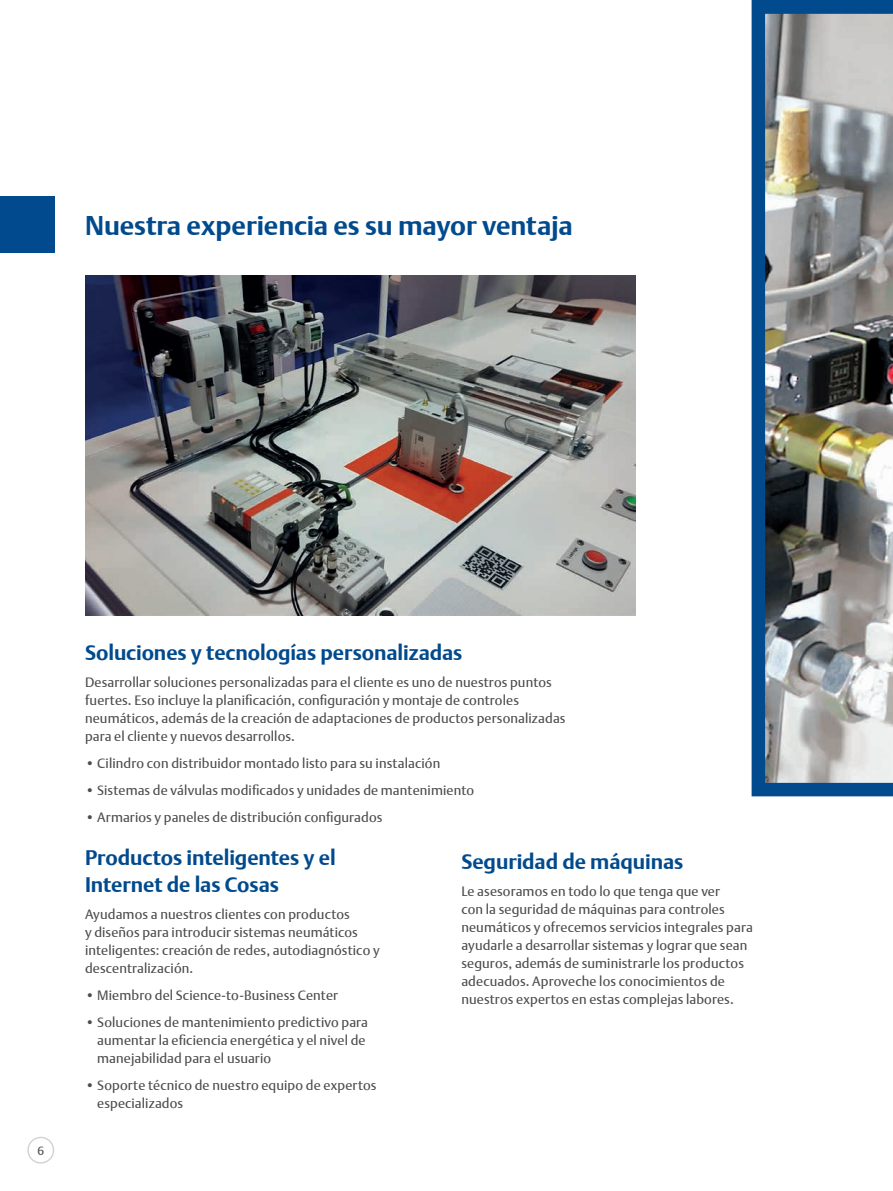
<style>
.page{position:relative;width:893px;height:1191px;background:#fff}
.page>*{position:absolute;margin:0;border:0;box-sizing:border-box;transform-origin:0 0}
.t1{font:700 27px "DTL Argo T";letter-spacing:-.005em;color:#004a8d}
.t2{font:700 21px/27.3px "DTL Argo T";letter-spacing:-.005em;color:#004a8d}
.t3{font:13.5px/18px "DTL Argo T";letter-spacing:.01em;color:#4b4c4d}
.t4{font:12px "DTL Argo T";color:#4b4c4d}
</style>
<div class="page">
<div style="left:27px;top:1136px;width:27px;height:27px;border:1px solid #d1d2d4;border-radius:50%"></div>
<div style="left:0;top:196px;width:55px;height:57px;background:#004a8d"></div>
<img style="left:86px;top:276px;width:550px;height:339px">
<img style="left:752px;top:0;width:141px;height:796px">
<h1 class="t1" style="left:85px;top:209px;width:489px">Nuestra experiencia es su mayor ventaja</h1>
<p class="t4" style="left:37px;top:1143px;width:8px">6</p>
<h2 class="t2" style="left:85px;top:638px;width:379px">Soluciones y tecnologías personalizadas</h2>
<p class="t3" style="left:85px;top:672px;width:482px">Desarrollar soluciones personalizadas para el cliente es uno de nuestros puntos fuertes. Eso incluye la planificación, configuración y montaje de controles neumáticos, además de la creación de adaptaciones de productos personalizadas para el cliente y nuevos desarrollos.</p>
<p class="t3" style="left:85px;top:753px;width:357px">• Cilindro con distribuidor montado listo para su instalación</p>
<p class="t3" style="left:85px;top:780px;width:391px">• Sistemas de válvulas modificados y unidades de mantenimiento</p>
<p class="t3" style="left:85px;top:807px;width:299px">• Armarios y paneles de distribución configurados</p>
<h2 class="t2" style="left:85px;top:843px;width:252px">Productos inteligentes y el<br>Internet de las Cosas</h2>
<p class="t3" style="left:85px;top:905px;width:296px">Ayudamos a nuestros clientes con productos<br>y diseños para introducir sistemas neumáticos inteligentes: creación de redes, autodiagnóstico y descentralización.</p>
<p class="t3" style="left:85px;top:986px;width:255px">• Miembro del Science-to-Business Center</p>
<p class="t3" style="left:97px;top:1013px;width:272px;text-indent:-12px">• Soluciones de mantenimiento predictivo para aumentar la eficiencia energética y el nivel de manejabilidad para el usuario</p>
<p class="t3" style="left:97px;top:1076px;width:281px;text-indent:-12px">• Soporte técnico de nuestro equipo de expertos especializados</p>
<h2 class="t2" style="left:461px;top:847px;width:224px">Seguridad de máquinas</h2>
<p class="t3" style="left:461px;top:882px;width:293px">Le asesoramos en todo lo que tenga que ver<br>con la seguridad de máquinas para controles neumáticos y ofrecemos servicios integrales para ayudarle a desarrollar sistemas y lograr que sean seguros, además de suministrarle los productos adecuados. Aproveche los conocimientos de nuestros expertos en estas complejas labores.</p>
</div>
